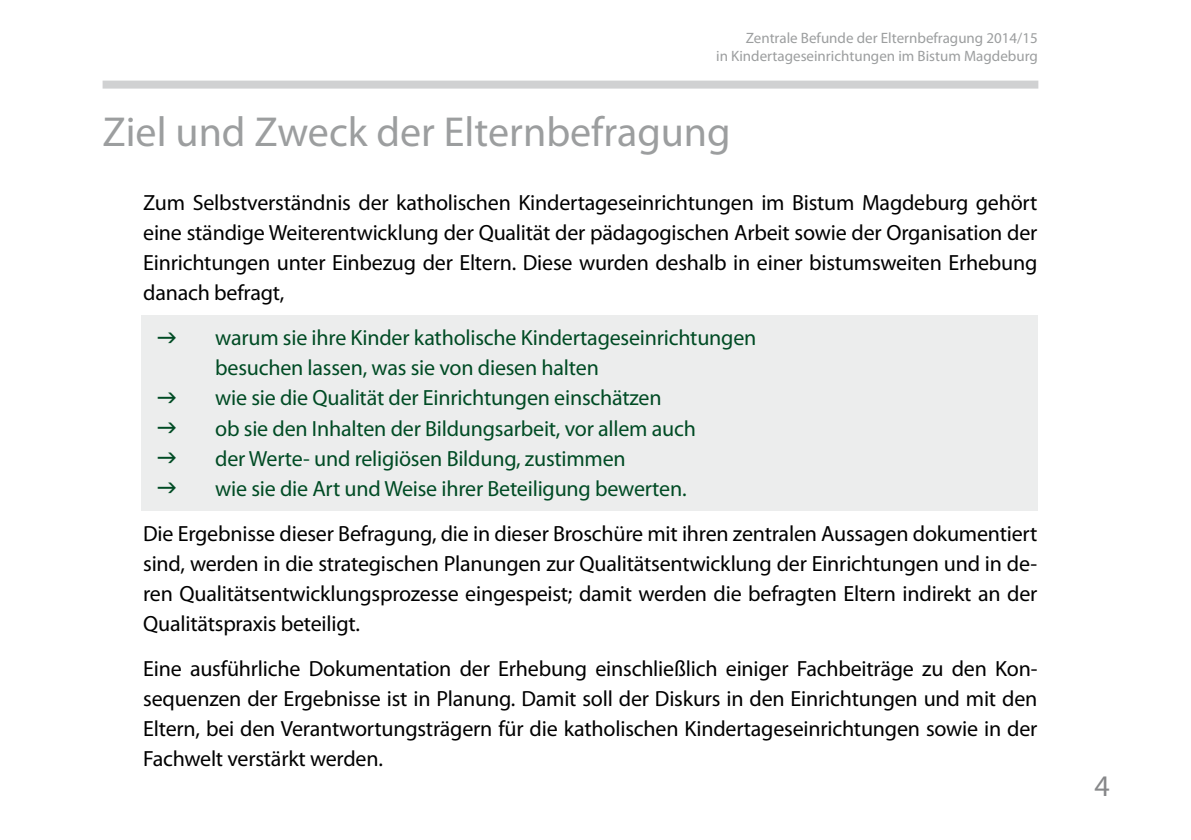
<style>
.page{position:relative;width:1191px;height:840px;background:#fff}
.page>*{position:absolute;margin:0;border:0;box-sizing:border-box;transform-origin:0 0}
.t1{font:42px "Myriad Pro";color:#9c9e9f}
.t2{font:30px "Myriad Pro";color:#87888a}
.t3{font:22px/30px "Myriad Pro";letter-spacing:-.01em;color:#000;text-align:justify}
.t4{font:22px/30px "Myriad Pro";letter-spacing:-.01em;color:#004b24}
.t5{font:15px/18px "Myriad Pro";color:#9c9e9f;text-align:right}
</style>
<div class="page">
<div style="left:141px;top:315px;width:896px;height:195px;background:#eceded"></div>
<div style="left:103px;top:81px;width:935px;height:8px;background:#d0d1d2"></div>
<p class="t5" style="left:716px;top:28px;width:323px">Zentrale Befunde der Elternbefragung 2014/15<br>in Kindertageseinrichtungen im Bistum Magdeburg</p>
<h1 class="t1" style="left:103px;top:106px;width:629px">Ziel und Zweck der Elternbefragung</h1>
<p class="t3" style="left:143px;top:187px;width:895px">Zum Selbstverständnis der katholischen Kindertageseinrichtungen im Bistum Magdeburg gehört eine ständige Weiterentwicklung der Qualität der pädagogischen Arbeit sowie der Organisation der Einrichtungen unter Einbezug der Eltern. Diese wurden deshalb in einer bistumsweiten Erhebung danach befragt,</p>
<p class="t4" style="left:215px;top:322px;width:542px">warum sie ihre Kinder katholische Kindertageseinrichtungen besuchen lassen, was sie von diesen halten<br>wie sie die Qualität der Einrichtungen einschätzen<br>ob sie den Inhalten der Bildungsarbeit, vor allem auch<br>der Werte- und religiösen Bildung, zustimmen<br>wie sie die Art und Weise ihrer Beteiligung bewerten.</p>
<p class="t3" style="left:143px;top:517px;width:895px">Die Ergebnisse dieser Befragung, die in dieser Broschüre mit ihren zentralen Aussagen dokumentiert sind, werden in die strategischen Planungen zur Qualitätsentwicklung der Einrichtungen und in de&shy;ren Qualitätsentwicklungsprozesse eingespeist; damit werden die befragten Eltern indirekt an der Qualitätspraxis beteiligt.</p>
<p class="t3" style="left:143px;top:652px;width:895px">Eine ausführliche Dokumentation der Erhebung einschließlich einiger Fachbeiträge zu den Kon&shy;sequenzen der Ergebnisse ist in Planung. Damit soll der Diskurs in den Einrichtungen und mit den Eltern, bei den Verantwortungsträgern für die katholischen Kindertageseinrichtungen sowie in der Fachwelt verstärkt werden.</p>
<h2 class="t2" style="left:1094px;top:766px;width:17px">4</h2>
</div>
